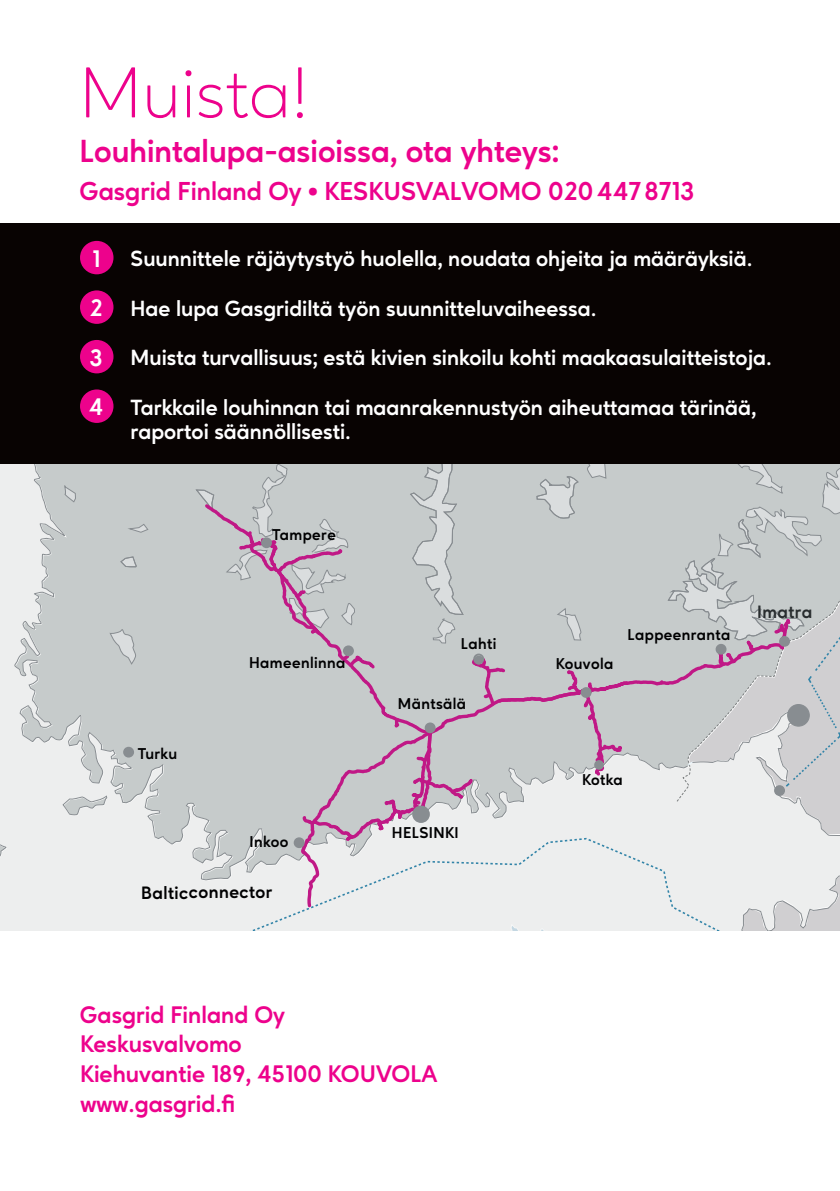
<style>
.page{position:relative;width:840px;height:1191px;background:#fff}
.page>*{position:absolute;margin:0;border:0;box-sizing:border-box;transform-origin:0 0}
.t1{font:300 72px "Ageo";color:#ed028c}
.t2{font:700 32px "Ageo";color:#ed028c}
.t3{font:700 26px "Ageo";color:#ed028c}
.t4{font:700 24px/29.6px "Ageo";color:#ed028c}
.t5{font:700 24px/49.6px "Ageo";color:#fff}
.t6{font:700 22px/24px "Ageo";color:#fff}
.t7{font:700 18px "Ageo";letter-spacing:.02em;color:#000001}
.t8{font:700 18px "Ageo";letter-spacing:.025em;color:#292d2f}
.t9{font:700 15.6px "Ageo";letter-spacing:.025em;color:#000001}
</style>
<div class="page">
<svg style="left:0;top:463px;width:839px;height:468px;background:#d0d1d3"></svg>
<div style="left:0;top:223px;width:839px;height:240px;background:#080302"></div>
<div style="left:80px;top:241px;width:33px;height:33px;background:#ed028c;border-radius:50%"></div>
<div style="left:80px;top:290px;width:33px;height:34px;background:#ed028c;border-radius:50%"></div>
<div style="left:80px;top:340px;width:33px;height:33px;background:#ed028c;border-radius:50%"></div>
<div style="left:80px;top:389px;width:33px;height:34px;background:#ed028c;border-radius:50%"></div>
<h1 class="t1" style="left:79px;top:51px;width:231px">Muista!</h1>
<h2 class="t2" style="left:79px;top:132px;width:481px">Louhintalupa-asioissa, ota yhteys:</h2>
<p class="t3" style="left:79px;top:176px;width:616px">Gasgrid Finland Oy • KESKUSVALVOMO 0204478713</p>
<p class="t5" style="left:89px;top:234px;width:16px">1<br>2<br>3<br>4</p>
<p class="t6" style="left:130px;top:246px;width:623px">Suunnittele räjäytystyö huolella, noudata ohjeita ja määräyksiä.</p>
<p class="t6" style="left:130px;top:296px;width:467px">Hae lupa Gasgridiltä työn suunnitteluvaiheessa.</p>
<p class="t6" style="left:130px;top:345px;width:642px">Muista turvallisuus; estä kivien sinkoilu kohti maakaasulaitteistoja.</p>
<p class="t6" style="left:130px;top:395px;width:627px">Tarkkaile louhinnan tai maanrakennustyön aiheuttamaa tärinää, raportoi säännöllisesti.</p>
<p class="t9" style="left:272px;top:526px;width:65px">Tampere</p>
<p class="t9" style="left:138px;top:744px;width:41px">Turku</p>
<p class="t9" style="left:249px;top:653px;width:98px">Hameenlinna</p>
<p class="t9" style="left:249px;top:832px;width:40px">Inkoo</p>
<p class="t7" style="left:141px;top:881px;width:132px">Balticconnector</p>
<p class="t9" style="left:460px;top:634px;width:37px">Lahti</p>
<p class="t9" style="left:397px;top:694px;width:70px">Mäntsälä</p>
<p class="t9" style="left:392px;top:823px;width:68px">HELSINKI</p>
<p class="t9" style="left:555px;top:654px;width:59px">Kouvola</p>
<p class="t9" style="left:627px;top:625px;width:104px">Lappeenranta</p>
<p class="t8" style="left:756px;top:601px;width:57px">Imatra</p>
<p class="t9" style="left:581px;top:770px;width:42px">Kotka</p>
<p class="t4" style="left:80px;top:999px;width:359px">Gasgrid Finland Oy<br>Keskusvalvomo<br>Kiehuvantie 189, 45100 KOUVOLA www.gasgrid.fi</p>
</div>
